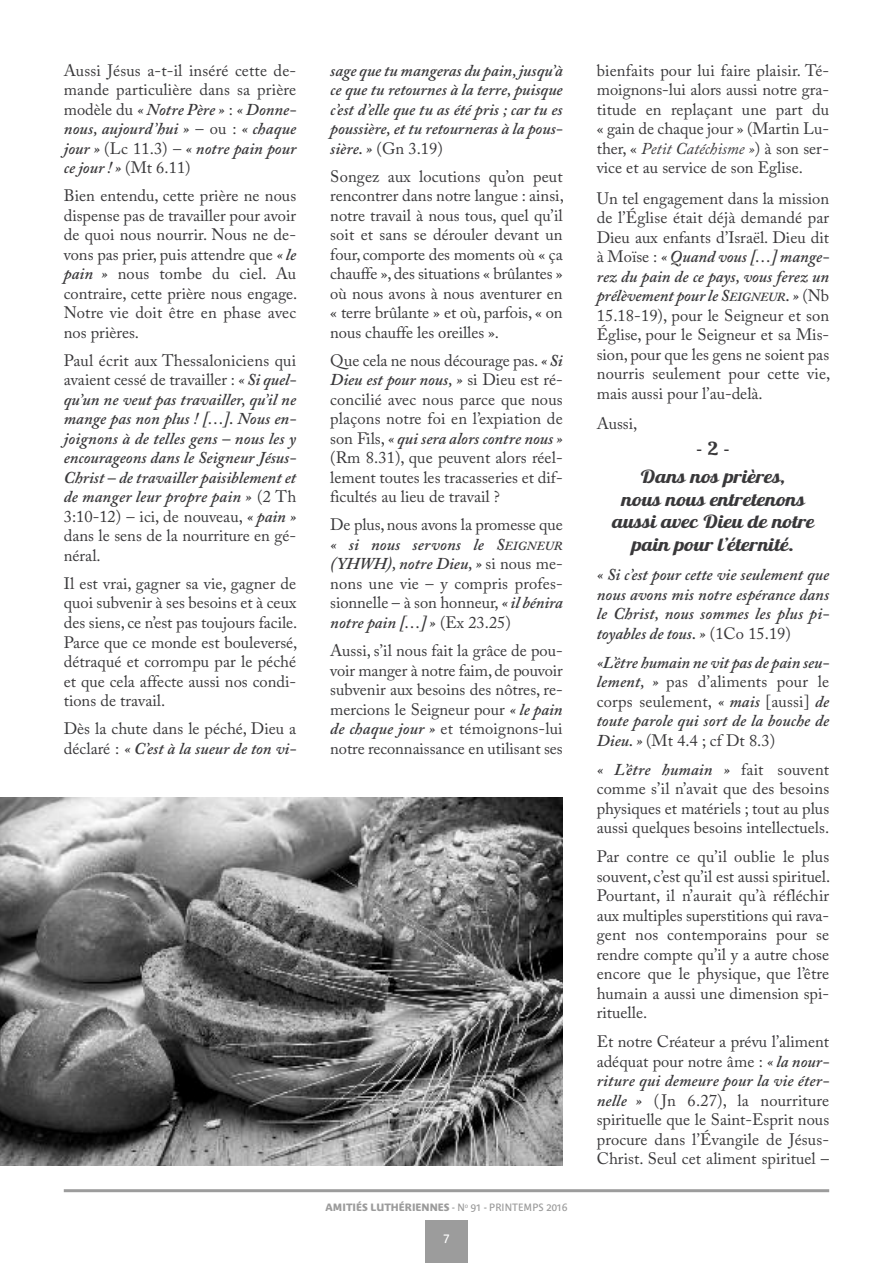
<style>
.page{position:relative;width:893px;height:1263px;background:#fff}
.page>*{position:absolute;margin:0;border:0;box-sizing:border-box;transform-origin:0 0}
.t1{font:italic 700 18px/22.5px "Lobster Two";color:#39383a;text-align:center;scale:1.2 1}
.t2{font:700 18px "Lobster Two";color:#39383a;scale:1.2 1}
.t3{font:16.5px/19.5px "Adobe Caslon Pro";color:#39383a;text-align:justify}
.t4{font:italic 600 16.5px/19.5px "Adobe Caslon Pro";color:#39383a;text-align:justify}
.t5{font:12px "Bienvenue";color:#fff}
.t6{font:700 10.5px "Bienvenue";color:#9c9c9c}
.s1{font-weight:600;font-style:italic}
.s2{font-weight:400;font-style:normal}
.s3{font-weight:600;font-style:italic;font-size:12.3px}
.s4{font-weight:400}
.s5{font-style:italic}
</style>
<div class="page">
<div style="left:425px;top:1220px;width:43px;height:43px;background:#9c9c9c"></div>
<hr style="left:64px;top:1189px;width:765px;height:3px;background:#9c9c9c">
<img style="left:0;top:797px;width:563px;height:368px">
<p class="t3" style="left:64px;top:63px;width:235px">Aussi Jésus a-t-il inséré cette de&shy;mande particulière dans sa prière modèle du <span class="s1">« Notre Père »</span> : <span class="s1">« Donne&shy;nous, aujourd’hui »</span> – ou : <span class="s1">« chaque jour »</span> (Lc 11.3) – <span class="s1">« notre pain pour ce jour ! »</span> (Mt 6.11)</p>
<p class="t3" style="left:64px;top:188px;width:235px">Bien entendu, cette prière ne nous dispense pas de travailler pour avoir de quoi nous nourrir. Nous ne de&shy;vons pas prier, puis attendre que <span class="s1">« le pain »</span> nous tombe du ciel. Au contraire, cette prière nous engage.<br>Notre vie doit être en phase avec nos prières.</p>
<p class="t4" style="left:64px;top:353px;width:234px"><span class="s2">Paul écrit aux Thessaloniciens qui avaient cessé de travailler :</span> « Si quel&shy;qu’un ne veut pas travailler, qu’il ne mange pas non plus ! […]. Nous en&shy;joignons à de telles gens – nous les y encourageons dans le Seigneur Jésus-Christ – de travailler paisiblement et de manger leur propre pain » <span class="s2">(2 Th 3:10-12) – ici, de nouveau,</span> « pain » <span class="s2">dans le sens de la nourriture en gé&shy;néral.</span></p>
<p class="t3" style="left:64px;top:576px;width:235px">Il est vrai, gagner sa vie, gagner de quoi subvenir à ses besoins et à ceux des siens, ce n’est pas toujours facile.<br>Parce que ce monde est bouleversé, détraqué et corrompu par le péché et que cela affecte aussi nos condi&shy;tions de travail.</p>
<p class="t3" style="left:64px;top:721px;width:234px">Dès la chute dans le péché, Dieu a déclaré : <span class="s1">« C’est à la sueur de ton vi-</span></p>
<p class="t4" style="left:330px;top:63px;width:234px">sage que tu mangeras du pain, jusqu’à ce que tu retournes à la terre, puisque c’est d’elle que tu as été pris ; car tu es poussière, et tu retourneras à la pous&shy;sière. » <span class="s2">(Gn 3.19)</span></p>
<p class="t3" style="left:330px;top:169px;width:235px">Songez aux locutions qu’on peut rencontrer dans notre langue : ainsi, notre travail à nous tous, quel qu’il soit et sans se dérouler devant un four, comporte des moments où « ça chauffe »,des situations « brûlantes » où nous avons à nous aventurer en « terre brûlante » et où, parfois, « on nous chauffe les oreilles ».</p>
<p class="t3" style="left:330px;top:353px;width:234px">Que cela ne nous décourage pas.<span class="s1">« Si Dieu est pour nous, »</span> si Dieu est ré&shy;concilié avec nous parce que nous plaçons notre foi en l’expiation de son Fils, <span class="s1">« qui sera alors contre nous » </span>(Rm 8.31), que peuvent alors réel&shy;lement toutes les tracasseries et dif&shy;ficultés au lieu de travail ?</p>
<p class="t3" style="left:330px;top:517px;width:234px">De plus, nous avons la promesse que <span class="s1">« si nous servons le S</span><span class="s3">eigNeur </span><span class="s1">(YHWH), notre Dieu, »</span> si nous me&shy;nons une vie – y compris profes&shy;sionnelle – à son honneur, <span class="s1">« il bénira notre pain […] »</span> (Ex 23.25)</p>
<p class="t3" style="left:330px;top:643px;width:234px">Aussi, s’il nous fait la grâce de pou&shy;voir manger à notre faim, de pouvoir subvenir aux besoins des nôtres, re&shy;mercions le Seigneur pour <span class="s1">« le pain de chaque jour »</span> et témoignons-lui notre reconnaissance en utilisant ses</p>
<p class="t6" style="left:326px;top:1201px;width:243px">AMITIÉS LUTHÉRIENNES <span class="s4">- N</span><sup>o</sup> <span class="s4">91 - PRINTEMPS 2016</span></p>
<p class="t5" style="left:443px;top:1230px;width:7px">7</p>
<p class="t3" style="left:597px;top:63px;width:234px">bienfaits pour lui faire plaisir. Té&shy;moignons-lui alors aussi notre gra&shy;titude en replaçant une part du « gain de chaque jour » (Martin Lu&shy;ther, « <span class="s5">Petit Catéchisme »</span>) à son ser&shy;vice et au service de son Eglise.</p>
<p class="t3" style="left:597px;top:190px;width:235px">Un tel engagement dans la mission de l’Église était déjà demandé par Dieu aux enfants d’Israël. Dieu dit à Moïse : <span class="s1">« Quand vous […] mange&shy;rez du pain de ce pays, vous ferez un prélèvement pourle S</span><span class="s3">eigNeur</span><span class="s1">. »</span> (Nb 15.18-19), pour le Seigneur et son Église, pour le Seigneur et sa Mis&shy;sion, pour que les gens ne soient pas nourris seulement pour cette vie, mais aussi pour l’au-delà.</p>
<p class="t3" style="left:597px;top:415px;width:42px">Aussi,</p>
<p class="t2" style="left:696px;top:437px;width:30px">-2-</p>
<p class="t1" style="left:612px;top:465px;width:170px">Dans nos prières,<br>nous nous entretenons aussi avec Dieu de notre pain pour l’éternité.</p>
<p class="t4" style="left:597px;top:567px;width:234px">« Si c’est pour cette vie seulement que nous avons mis notre espérance dans le Christ, nous sommes les plus pi&shy;toyables de tous. » <span class="s2">(1Co 15.19)</span></p>
<p class="t4" style="left:597px;top:655px;width:234px">«L’être humain ne vit pas de pain seu&shy;lement, » <span class="s2">pas d’aliments pour le corps seulement,</span> « mais <span class="s2">[aussi]</span> de toute parole qui sort de la bouche de Dieu. » <span class="s2">(Mt 4.4 ; cf Dt 8.3)</span></p>
<p class="t3" style="left:597px;top:761px;width:234px"><span class="s1">« L’être humain »</span> fait souvent comme s’il n’avait que des besoins physiques et matériels ; tout au plus aussi quelques besoins intellectuels.</p>
<p class="t3" style="left:597px;top:849px;width:235px">Par contre ce qu’il oublie le plus souvent, c’est qu’il est aussi spirituel.<br>Pourtant, il n’aurait qu’à réfléchir aux multiples superstitions qui rava&shy;gent nos contemporains pour se rendre compte qu’il y a autre chose encore que le physique, que l’être humain a aussi une dimension spi&shy;rituelle.</p>
<p class="t3" style="left:597px;top:1034px;width:234px">Et notre Créateur a prévu l’aliment adéquat pour notre âme : <span class="s1">« la nour&shy;riture qui demeure pour la vie éter&shy;nelle »</span> (Jn 6.27), la nourriture spirituelle que le Saint-Esprit nous procure dans l’Évangile de Jésus-Christ. Seul cet aliment spirituel –</p>
</div>
